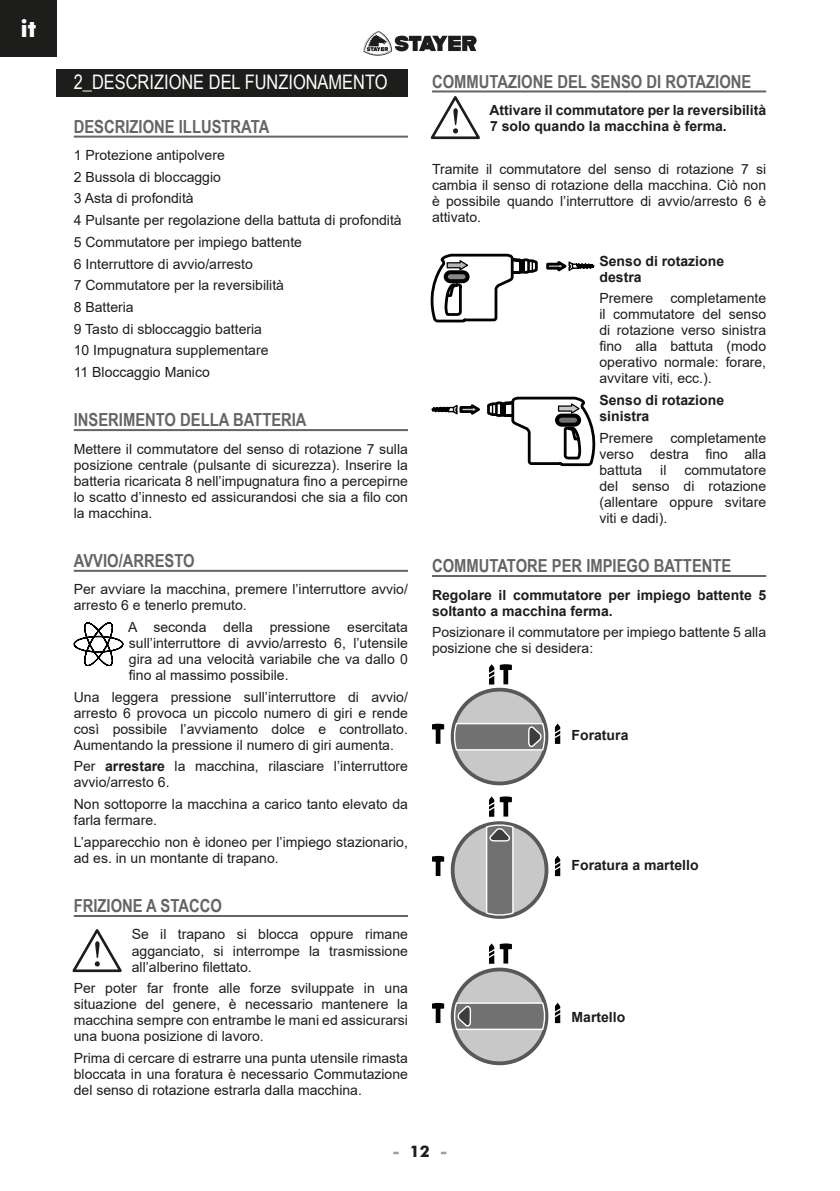
<style>
.page{position:relative;width:840px;height:1191px;background:#fff}
.page>*{position:absolute;margin:0;border:0;box-sizing:border-box;transform-origin:0 0}
.t1{font:700 24px "Futura BT";color:#fff}
.t2{font:20px "Arial Narrow";color:#fff}
.t3{font:700 18px "Arial Narrow";color:#646463}
.t4{font:700 16px "Futura BT";color:#9d9d9d}
.t5{font:14px/16px "Arial";color:#1d1d1b;text-align:justify}
.t6{font:700 14px/16px "Arial";color:#1d1d1b}
.s1{font-weight:700}
.s2{color:#1d1d1b}
</style>
<div class="page">
<div style="left:0;top:0;width:57px;height:57px;background:#1d1d1b"></div>
<svg style="left:363px;top:31px;width:114px;height:25px"></svg>
<div style="left:57px;top:69px;width:351px;height:27px;background:#1d1d1b"></div>
<hr style="left:74px;top:136px;width:334px;height:2px;background:#646463">
<hr style="left:74px;top:429px;width:334px;height:2px;background:#646463">
<hr style="left:74px;top:570px;width:334px;height:2px;background:#646463">
<hr style="left:74px;top:915px;width:334px;height:2px;background:#646463">
<svg style="left:73px;top:622px;width:51px;height:44px"></svg>
<svg style="left:72px;top:929px;width:50px;height:44px"></svg>
<hr style="left:432px;top:90px;width:333px;height:2px;background:#646463">
<hr style="left:432px;top:575px;width:333px;height:2px;background:#646463">
<svg style="left:430px;top:96px;width:50px;height:44px"></svg>
<svg style="left:430px;top:255px;width:165px;height:68px"></svg>
<svg style="left:431px;top:398px;width:165px;height:69px"></svg>
<svg style="left:432px;top:943px;width:128px;height:123px"></svg>
<svg style="left:432px;top:796px;width:128px;height:123px"></svg>
<svg style="left:432px;top:664px;width:128px;height:122px"></svg>
<h1 class="t1" style="left:20px;top:14px;width:17px">it</h1>
<h2 class="t2" style="left:74px;top:67px;width:315px">2_DESCRIZIONE DEL FUNZIONAMENTO</h2>
<p class="t3" style="left:74px;top:113px;width:197px">DESCRIZIONE ILLUSTRATA</p>
<p class="t5" style="left:74px;top:144px;width:329px;line-height:21.6px;text-align:left">1 Protezione antipolvere<br>2 Bussola di bloccaggio<br>3 Asta di profondità<br>4 Pulsante per regolazione della battuta di profondità<br>5 Commutatore per impiego battente<br>6 Interruttore di avvio/arresto<br>7 Commutatore per la reversibilità<br>8 Batteria<br>9 Tasto di sbloccaggio batteria<br>10 Impugnatura supplementare<br>11 Bloccaggio Manico</p>
<p class="t3" style="left:74px;top:406px;width:234px">INSERIMENTO DELLA BATTERIA</p>
<p class="t5" style="left:74px;top:440px;width:335px">Mettere il commutatore del senso di rotazione 7 sulla posizione centrale (pulsante di sicurezza). Inserire la batteria ricaricata 8 nell’impugnatura fino a percepirne lo scatto d’innesto ed assicurandosi che sia a filo con la macchina.</p>
<p class="t3" style="left:74px;top:547px;width:122px">AVVIO/ARRESTO</p>
<p class="t5" style="left:74px;top:581px;width:335px">Per avviare la macchina, premere l’interruttore avvio/ arresto 6 e tenerlo premuto.</p>
<p class="t5" style="left:128px;top:619px;width:281px">A seconda della pressione esercitata sull’interruttore di avvio/arresto 6, l’utensile gira ad una velocità variabile che va dallo 0 fino al massimo possibile.</p>
<p class="t5" style="left:74px;top:688px;width:335px">Una leggera pressione sull’interruttore di avvio/ arresto 6 provoca un piccolo numero di giri e rende così possibile l’avviamento dolce e controllato.<br>Aumentando la pressione il numero di giri aumenta.</p>
<p class="t5" style="left:74px;top:758px;width:335px">Per <span class="s1">arrestare</span> la macchina, rilasciare l’interruttore avvio/arresto 6.</p>
<p class="t5" style="left:74px;top:796px;width:335px">Non sottoporre la macchina a carico tanto elevato da farla fermare.</p>
<p class="t5" style="left:74px;top:833px;width:335px">L’apparecchio non è idoneo per l’impiego stazionario, ad es. in un montante di trapano.</p>
<p class="t3" style="left:74px;top:892px;width:149px">FRIZIONE A STACCO</p>
<p class="t5" style="left:132px;top:926px;width:277px">Se il trapano si blocca oppure rimane agganciato, si interrompe la trasmissione all’alberino filettato.</p>
<p class="t5" style="left:74px;top:980px;width:335px">Per poter far fronte alle forze sviluppate in una situazione del genere, è necessario mantenere la macchina sempre con entrambe le mani ed assicurarsi una buona posizione di lavoro.</p>
<p class="t5" style="left:74px;top:1049px;width:335px">Prima di cercare di estrarre una punta utensile rimasta bloccata in una foratura è necessario Commutazione del senso di rotazione estrarla dalla macchina.</p>
<p class="t3" style="left:432px;top:68px;width:321px">COMMUTAZIONE DEL SENSO DI ROTAZIONE</p>
<p class="t6" style="left:489px;top:102px;width:278px">Attivare il commutatore per la reversibilità<br>7 solo quando la macchina è ferma.</p>
<p class="t5" style="left:432px;top:161px;width:335px">Tramite il commutatore del senso di rotazione 7 si cambia il senso di rotazione della macchina. Ciò non è possibile quando l’interruttore di avvio/arresto 6 è attivato.</p>
<p class="t6" style="left:599px;top:253px;width:126px">Senso di rotazione destra</p>
<p class="t5" style="left:599px;top:290px;width:168px">Premere completamente il commutatore del senso di rotazione verso sinistra fino alla battuta (modo operativo normale: forare, avvitare viti, ecc.).</p>
<p class="t6" style="left:599px;top:392px;width:126px">Senso di rotazione sinistra</p>
<p class="t5" style="left:599px;top:430px;width:168px">Premere completamente verso destra fino alla battuta</p>
<p class="t5" style="left:660px;top:462px;width:8px">il</p>
<p class="t5" style="left:599px;top:462px;width:168px;text-indent:85px">commutatore del senso di rotazione (allentare oppure svitare viti e dadi).</p>
<p class="t3" style="left:432px;top:552px;width:301px">COMMUTATORE PER IMPIEGO BATTENTE</p>
<p class="t6" style="left:432px;top:587px;width:335px">Regolare il commutatore per impiego battente 5 soltanto a macchina ferma.</p>
<p class="t5" style="left:432px;top:624px;width:335px">Posizionare il commutatore per impiego battente 5 alla posizione che si desidera:</p>
<p class="t6" style="left:571px;top:727px;width:58px">Foratura</p>
<p class="t6" style="left:571px;top:857px;width:128px">Foratura a martello</p>
<p class="t6" style="left:571px;top:1009px;width:55px">Martello</p>
<p class="t4" style="left:392px;top:1141px;width:56px">- <span class="s2">12</span> -</p>
</div>
